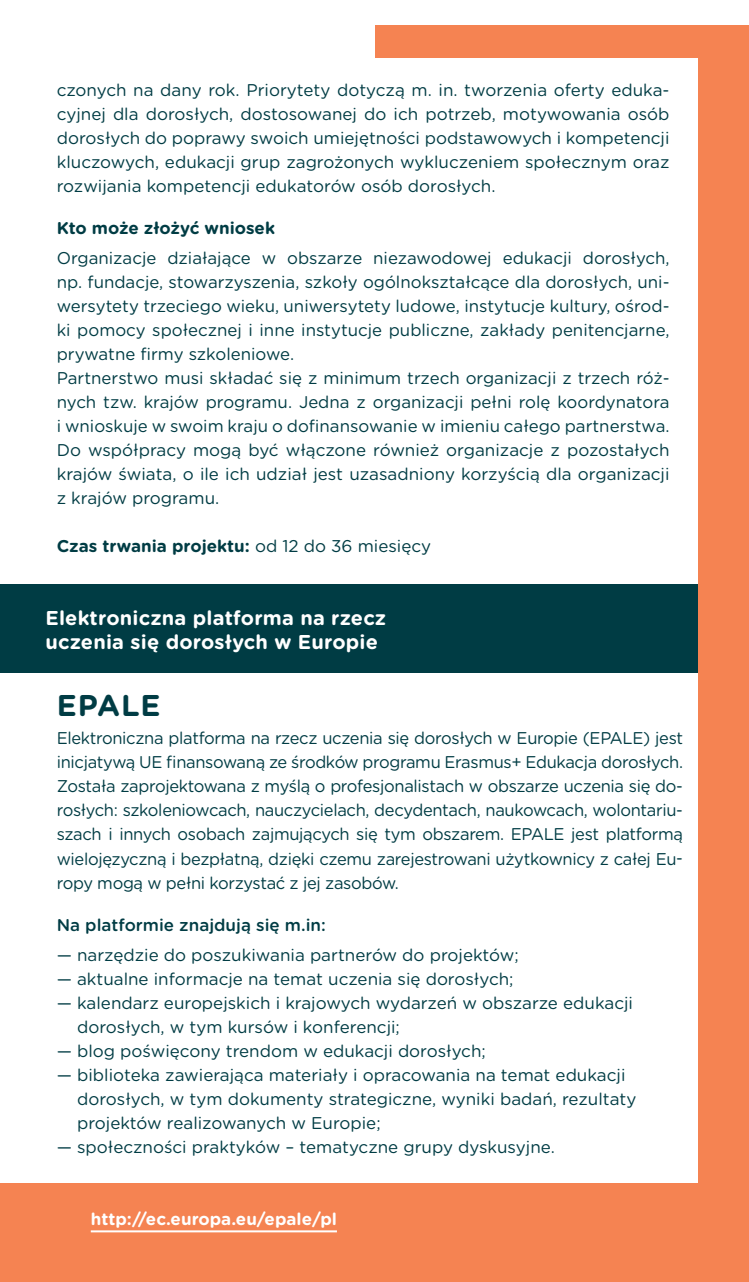
<style>
.page{position:relative;width:749px;height:1282px;background:#fff}
.page>*{position:absolute;margin:0;border:0;box-sizing:border-box;transform-origin:0 0}
.t1{font:700 30px "Gotham Rounded";color:#003c44}
.t2{font:700 20px/24px "Gotham Rounded";letter-spacing:.01em;color:#fff}
.t3{font:17px/24px "Gotham Rounded";color:#003c44}
.t4{font:700 17px "Gotham Rounded";color:#003c44}
.t5{font:500 17px "Gotham Rounded";color:#003c44}
.t6{font:700 17px "Gotham Rounded";color:#fff}
.s1{font-weight:400}
</style>
<div class="page">
<div style="left:0;top:26px;width:748px;height:1255px;background:#f58352"></div>
<div style="left:0;top:58px;width:697px;height:1124px;background:#fff"></div>
<div style="left:0;top:0;width:374px;height:199px;background:#fff"></div>
<div style="left:0;top:584px;width:697px;height:88px;background:#003c44"></div>
<hr style="left:91px;top:1230px;width:246px;height:2px;background:#fff">
<p class="t3" style="left:57px;top:77px;width:614px;text-align:justify">czonych na dany rok. Priorytety dotyczą m. in. tworzenia oferty eduka&shy;cyjnej dla dorosłych, dostosowanej do ich potrzeb, motywowania osób dorosłych do poprawy swoich umiejętności podstawowych i kompetencji kluczowych, edukacji grup zagrożonych wykluczeniem społecznym oraz rozwijania kompetencji edukatorów osób dorosłych.</p>
<p class="t4" style="left:57px;top:216px;width:220px">Kto może złożyć wniosek</p>
<p class="t3" style="left:57px;top:245px;width:614px">Organizacje działające w obszarze niezawodowej edukacji dorosłych, np. fundacje, stowarzyszenia, szkoły ogólnokształcące dla dorosłych, uni&shy;wersytety trzeciego wieku, uniwersytety ludowe, instytucje kultury, ośrod&shy;ki pomocy społecznej i inne instytucje publiczne, zakłady penitencjarne, prywatne firmy szkoleniowe.<br>Partnerstwo musi składać się z minimum trzech organizacji z trzech róż&shy;nych tzw. krajów programu. Jedna z organizacji pełni rolę koordynatora i wnioskuje w swoim kraju o dofinansowanie w imieniu całego partnerstwa.<br>Do współpracy mogą być włączone również organizacje z pozostałych krajów świata, o ile ich udział jest uzasadniony korzyścią dla organizacji z krajów programu.</p>
<p class="t4" style="left:57px;top:534px;width:376px">Czas trwania projektu: <span class="s1">od 12 do 36 miesięcy</span></p>
<p class="t2" style="left:45px;top:604px;width:342px">Elektroniczna platforma na rzecz uczenia się dorosłych w Europie</p>
<h1 class="t1" style="left:57px;top:683px;width:42px">EPAL</h1>
<h1 class="t1" style="left:140px;top:683px;width:22px">E</h1>
<p class="t3" style="left:57px;top:725px;width:627px;text-align:justify">Elektroniczna platforma na rzecz uczenia się dorosłych w Europie (EPALE) jest inicjatywą UE finansowaną ze środków programu Erasmus+ Edukacja dorosłych.<br>Została zaprojektowana z myślą o profesjonalistach w obszarze uczenia się do&shy;rosłych: szkoleniowcach, nauczycielach, decydentach, naukowcach, wolontariu&shy;szach i innych osobach zajmujących się tym obszarem. EPALE jest platformą wielojęzyczną i bezpłatną, dzięki czemu zarejestrowani użytkownicy z całej Eu&shy;ropy mogą w pełni korzystać z jej zasobów.</p>
<p class="t5" style="left:57px;top:912px;width:270px">Na platformie znajdują się m.in:</p>
<p class="t3" style="left:57px;top:941px;width:463px">— narzędzie do poszukiwania partnerów do projektów;</p>
<p class="t3" style="left:57px;top:965px;width:458px">— aktualne informacje na temat uczenia się dorosłych;</p>
<p class="t3" style="left:77px;top:989px;width:557px;text-indent:-20px">— kalendarz europejskich i krajowych wydarzeń w obszarze edukacji dorosłych, w tym kursów i konferencji;</p>
<p class="t3" style="left:57px;top:1037px;width:430px">— blog poświęcony trendom w edukacji dorosłych;</p>
<p class="t3" style="left:77px;top:1061px;width:560px;text-indent:-20px">— biblioteka zawierająca materiały i opracowania na temat edukacji dorosłych, w tym dokumenty strategiczne, wyniki badań, rezultaty projektów realizowanych w Europie;</p>
<p class="t3" style="left:57px;top:1133px;width:499px">— społeczności praktyków – tematyczne grupy dyskusyjne.</p>
<p class="t6" style="left:91px;top:1206px;width:247px">http://ec.europa.eu/epale/pl</p>
</div>
